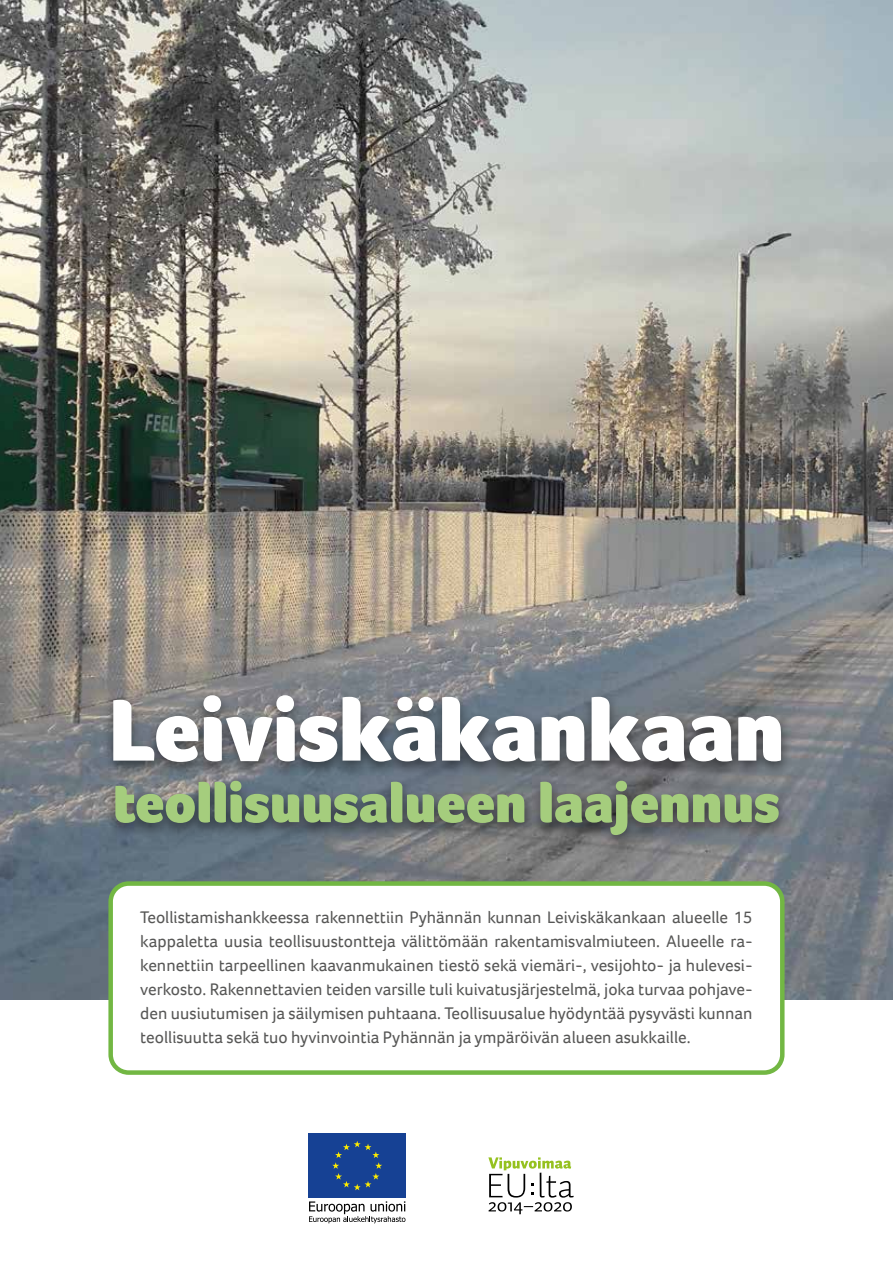
<style>
.page{position:relative;width:893px;height:1263px;background:#fff}
.page>*{position:absolute;margin:0;border:0;box-sizing:border-box;transform-origin:0 0}
.t1{font:900 90px "Foco";color:#fff}
.t2{font:900 57px "Foco";color:#a5cd7d}
.t3{font:17.25px/24px "Foco";color:#575756;text-align:justify}
</style>
<div class="page">
<img style="left:0;top:0;width:893px;height:999px">
<div style="left:111px;top:883px;width:671px;height:189px;background:#fff;border-radius:18px"></div>
<div style="left:108px;top:881px;width:676px;height:194px;border:4px solid #72b743;border-radius:18px"></div>
<div style="left:102px;top:689px;width:691px;height:163px;background:#000;opacity:.5"></div>
<div style="left:309px;top:1133px;width:97px;height:65px;background:#164194"></div>
<svg style="left:332px;top:1141px;width:50px;height:49px"></svg>
<svg style="left:309px;top:1201px;width:96px;height:22px"></svg>
<svg style="left:488px;top:1157px;width:86px;height:57px"></svg>
<h1 class="t1" style="left:108px;top:671px;width:678px">Leiviskäkankaan</h1>
<h2 class="t2" style="left:113px;top:765px;width:668px">teollisuusalueen laajennus</h2>
<p class="t3" style="left:140px;top:905px;width:614px">Teollistamishankkeessa rakennettiin Pyhännän kunnan Leiviskäkankaan alueelle 15 kappaletta uusia teollisuustontteja välittömään rakentamisvalmiuteen. Alueelle ra&shy;kennettiin tarpeellinen kaavanmukainen tiestö sekä viemäri-, vesijohto- ja hulevesi&shy;verkosto. Rakennettavien teiden varsille tuli kuivatusjärjestelmä, joka turvaa pohjave&shy;den uusiutumisen ja säilymisen puhtaana. Teollisuusalue hyödyntää pysyvästi kunnan teollisuutta sekä tuo hyvinvointia Pyhännän ja ympäröivän alueen asukkaille.</p>
</div>
